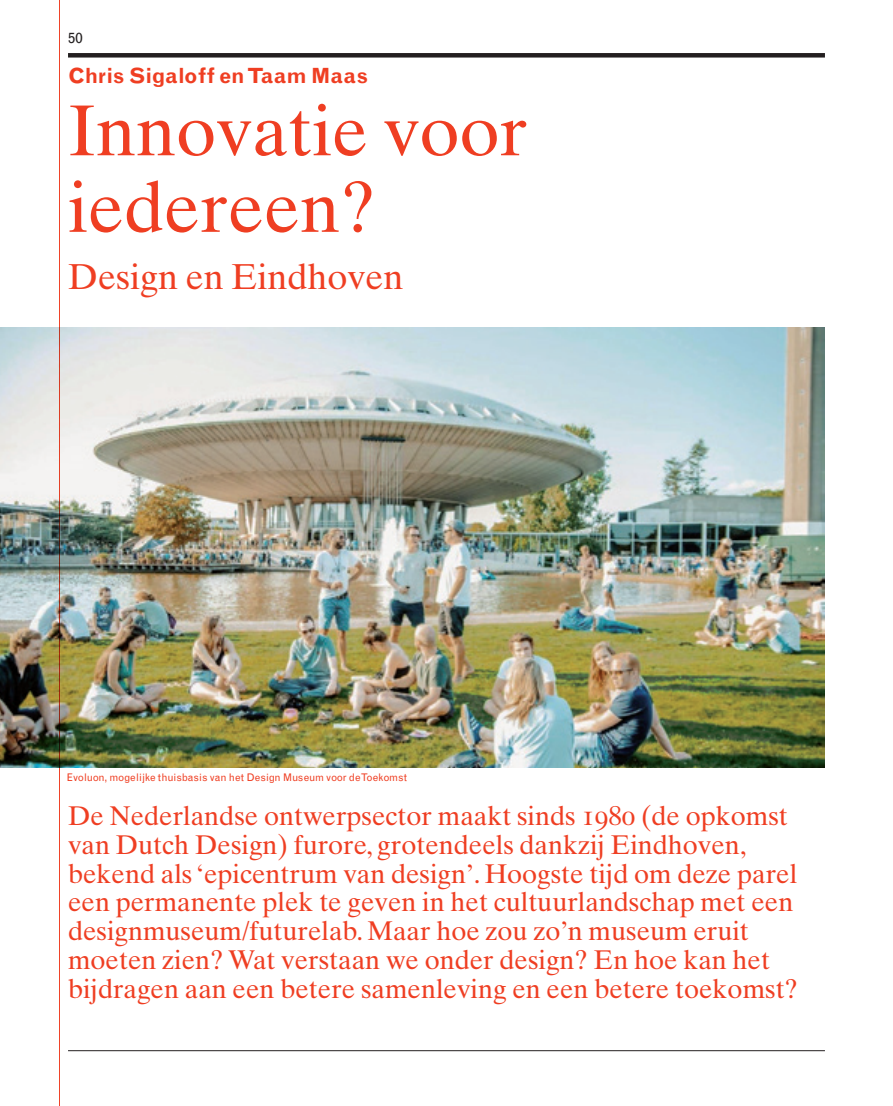
<style>
.page{position:relative;width:893px;height:1106px;background:#fff}
.page>*{position:absolute;margin:0;border:0;box-sizing:border-box;transform-origin:0 0}
.t1{font:72px/76.5px "Times Ten";color:#ef3e22}
.t2{font:36px "Times Ten";color:#ef3e22}
.t3{font:27px/28.7px "Times Ten";color:#ef3e22}
.t4{font:700 21px "Grotesque";letter-spacing:.005em;color:#ef3e22}
.t5{font:15px "Grotesque";color:#231f20}
.t6{font:10.5px "Grotesque";letter-spacing:-.005em;color:#ef3e22}
.s1{font-family:"Times Ten Roman SC"}
</style>
<div class="page">
<hr style="left:68px;top:1050px;width:757px;height:1px;background:#231f20">
<div style="left:68px;top:53px;width:757px;height:5px;background:#231f20"></div>
<img style="left:0;top:327px;width:825px;height:440px">
<hr style="left:59px;top:0;width:1px;height:1106px;background:#ef3e22">
<p class="t5" style="left:68px;top:29px;width:16px">50</p>
<p class="t4" style="left:68px;top:63px;width:301px">Chris Sigaloff en Taam Maas</p>
<h1 class="t1" style="left:68px;top:92px;width:461px">Innovatie voor iedereen?</h1>
<h2 class="t2" style="left:68px;top:255px;width:337px">Design en Eindhoven</h2>
<p class="t6" style="left:67px;top:770px;width:342px">Evoluon, mogelijke thuisbasis van het Design Museum voor de Toekomst</p>
<p class="t3" style="left:68px;top:801px;width:732px">De Nederlandse ontwerpsector maakt sinds <span class="s1">1980</span> (de opkomst van Dutch Design) furore, grotendeels dankzij Eindhoven, bekend als ‘epicentrum van design’. Hoogste tijd om deze parel een permanente plek te geven in het cultuurlandschap met een designmuseum/futurelab. Maar hoe zou zo’n museum eruit moeten zien? Wat verstaan we onder design? En hoe kan het bijdragen aan een betere samenleving en een betere toekomst?</p>
</div>
